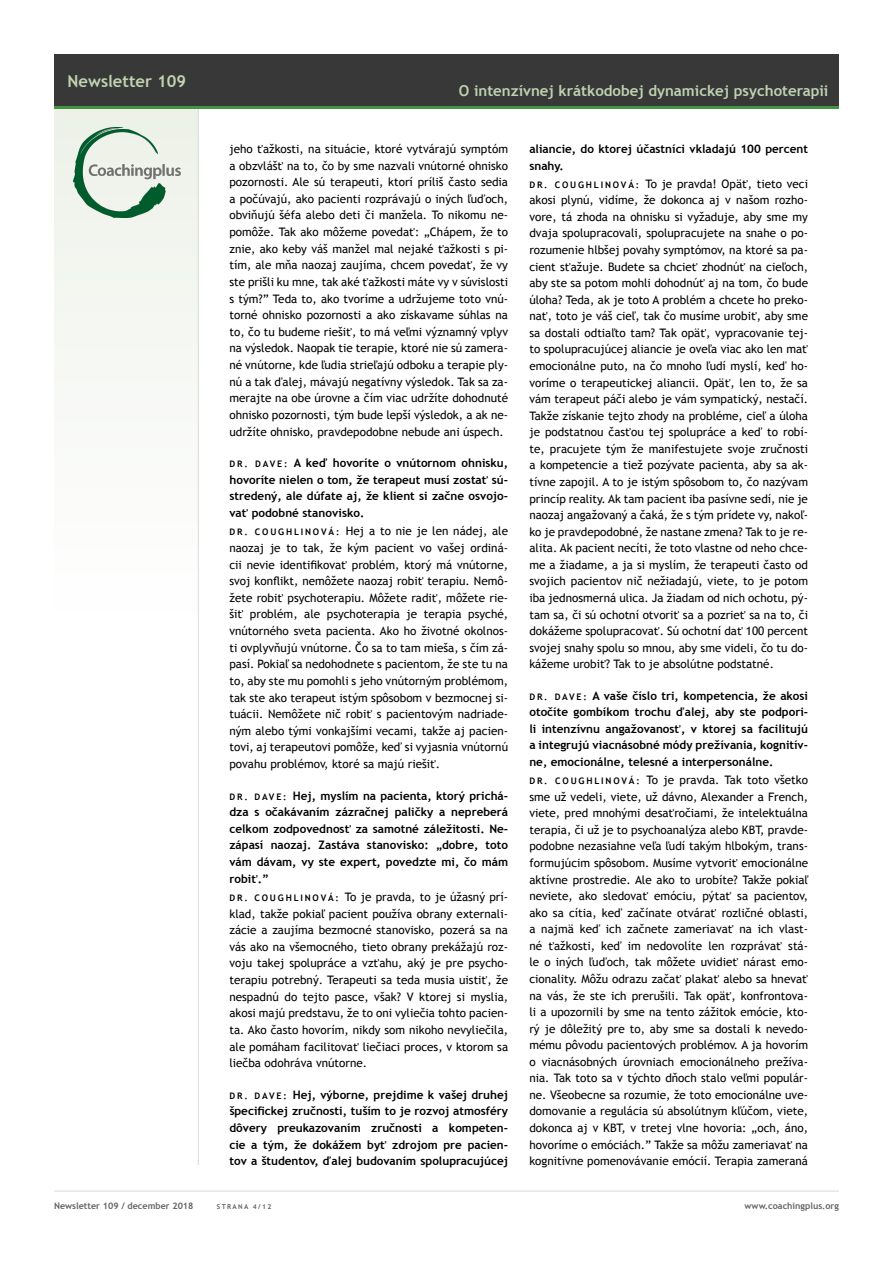
<style>
.page{position:relative;width:893px;height:1263px;background:#fff}
.page>*{position:absolute;margin:0;border:0;box-sizing:border-box;transform-origin:0 0}
.t1{font:700 16.5px "Trebuchet MS";color:#c0d2b0}
.t2{font:700 15px "Trebuchet MS";color:#c0d2b0}
.t3{font:11.7px/16.5px "Trebuchet MS";color:#000;text-align:justify}
.t4{font:700 11.7px/16.6px "Trebuchet MS";color:#000;text-align:justify}
.t5{font:700 9px "Trebuchet MS";color:#636362}
.t6{font:700 6.75px "Trebuchet MS";letter-spacing:.2em;color:#636362}
.s1{font-size:9px}
.s2{font-weight:700;font-size:9px}
</style>
<div class="page">
<div style="left:54px;top:106px;width:145px;height:525px;background:#f7f9f5"></div>
<hr style="left:54px;top:1191px;width:785px;height:1px;background:#dadad9">
<hr style="left:198px;top:108px;width:1px;height:1057px;background:#dadad9">
<div style="left:54px;top:54px;width:785px;height:53px;background:#383838"></div>
<hr style="left:54px;top:106px;width:785px;height:3px;background:#449542">
<img style="left:74px;top:127px;width:106px;height:91px">
<h1 class="t1" style="left:68px;top:70px;width:120px">Newsletter 109</h1>
<p class="t2" style="left:459px;top:81px;width:371px">O intenzívnej krátkodobej dynamickej psychoterapii</p>
<p class="t3" style="left:229px;top:141px;width:280px">jeho ťažkosti, na situácie, ktoré vytvárajú symptóm a obzvlášť na to, čo by sme nazvali vnútorné ohnisko pozornosti. Ale sú terapeuti, ktorí príliš často sedia a počúvajú, ako pacienti rozprávajú o iných ľuďoch, obviňujú šéfa alebo deti či manžela. To nikomu ne&shy;pomôže. Tak ako môžeme povedať: „Chápem, že to znie, ako keby váš manžel mal nejaké ťažkosti s pi&shy;tím, ale mňa naozaj zaujíma, chcem povedať, že vy ste prišli ku mne, tak aké ťažkosti máte vy v súvislosti s tým?” Teda to, ako tvoríme a udržujeme toto vnú&shy;torné ohnisko pozornosti a ako získavame súhlas na to, čo tu budeme riešiť, to má veľmi významný vplyv na výsledok. Naopak tie terapie, ktoré nie sú zamera&shy;né vnútorne, kde ľudia strieľajú odboku a terapie ply&shy;nú a tak ďalej, mávajú negatívny výsledok. Tak sa za&shy;merajte na obe úrovne a čím viac udržíte dohodnuté ohnisko pozornosti, tým bude lepší výsledok, a ak ne&shy;udržíte ohnisko, pravdepodobne nebude ani úspech.</p>
<p class="t4" style="left:229px;top:455px;width:280px"><span class="s1">D R . D AV E :</span> A keď hovoríte o vnútornom ohnisku, hovoríte nielen o tom, že terapeut musí zostať sú&shy;stredený, ale dúfate aj, že klient si začne osvojo&shy;vať podobné stanovisko.</p>
<p class="t3" style="left:229px;top:523px;width:280px"><span class="s2">D R . C O U G H L I N O VÁ :</span> Hej a to nie je len nádej, ale naozaj je to tak, že kým pacient vo vašej ordiná&shy;cii nevie identifikovať problém, ktorý má vnútorne, svoj konflikt, nemôžete naozaj robiť terapiu. Nemô&shy;žete robiť psychoterapiu. Môžete radiť, môžete rie&shy;šiť problém, ale psychoterapia je terapia psyché, vnútorného sveta pacienta. Ako ho životné okolnos&shy;ti ovplyvňujú vnútorne. Čo sa to tam mieša, s čím zá&shy;pasí. Pokiaľ sa nedohodnete s pacientom, že ste tu na to, aby ste mu pomohli s jeho vnútorným problémom, tak ste ako terapeut istým spôsobom v bezmocnej si&shy;tuácii. Nemôžete nič robiť s pacientovým nadriade&shy;ným alebo tými vonkajšími vecami, takže aj pacien&shy;tovi, aj terapeutovi pomôže, keď si vyjasnia vnútornú povahu problémov, ktoré sa majú riešiť.</p>
<p class="t4" style="left:229px;top:787px;width:280px"><span class="s1">D R . D AV E :</span> Hej, myslím na pacienta, ktorý prichá&shy;dza s očakávaním zázračnej paličky a nepreberá celkom zodpovednosť za samotné záležitosti. Ne&shy;zápasí naozaj. Zastáva stanovisko: „dobre, toto vám dávam, vy ste expert, povedzte mi, čo mám robiť.”</p>
<p class="t3" style="left:229px;top:889px;width:280px"><span class="s2">D R . C O U G H L I N O V Á :</span> To je pravda, to je úžasný prí&shy;klad, takže pokiaľ pacient používa obrany externali&shy;zácie a zaujíma bezmocné stanovisko, pozerá sa na vás ako na všemocného, tieto obrany prekážajú roz&shy;voju takej spolupráce a vzťahu, aký je pre psycho&shy;terapiu potrebný. Terapeuti sa teda musia uistiť, že nespadnú do tejto pasce, však? V ktorej si myslia, akosi majú predstavu, že to oni vyliečia tohto pacien&shy;ta. Ako často hovorím, nikdy som nikoho nevyliečila, ale pomáham facilitovať liečiaci proces, v ktorom sa liečba odohráva vnútorne.</p>
<p class="t4" style="left:229px;top:1086px;width:280px"><span class="s1">D R . D AV E :</span> Hej, výborne, prejdime k vašej druhej špecifickej zručnosti, tuším to je rozvoj atmosféry dôvery preukazovaním zručnosti a kompeten&shy;cie a tým, že dokážem byť zdrojom pre pacien&shy;tov a študentov, ďalej budovaním spolupracujúcej</p>
<p class="t4" style="left:529px;top:141px;width:280px">aliancie, do ktorej účastníci vkladajú 100 percent snahy.</p>
<p class="t3" style="left:529px;top:176px;width:280px"><span class="s2">D R . C O U G H L I N O V Á :</span> To je pravda! Opäť, tieto veci akosi plynú, vidíme, že dokonca aj v našom rozho&shy;vore, tá zhoda na ohnisku si vyžaduje, aby sme my dvaja spolupracovali, spolupracujete na snahe o po&shy;rozumenie hlbšej povahy symptómov, na ktoré sa pa&shy;cient sťažuje. Budete sa chcieť zhodnúť na cieľoch, aby ste sa potom mohli dohodnúť aj na tom, čo bude úloha? Teda, ak je toto A problém a chcete ho preko&shy;nať, toto je váš cieľ, tak čo musíme urobiť, aby sme sa dostali odtiaľto tam? Tak opäť, vypracovanie tej&shy;to spolupracujúcej aliancie je oveľa viac ako len mať emocionálne puto, na čo mnoho ľudí myslí, keď ho&shy;voríme o terapeutickej aliancii. Opäť, len to, že sa vám terapeut páči alebo je vám sympatický, nestačí.<br>Takže získanie tejto zhody na probléme, cieľ a úloha je podstatnou časťou tej spolupráce a keď to robí&shy;te, pracujete tým že manifestujete svoje zručnosti a kompetencie a tiež pozývate pacienta, aby sa ak&shy;tívne zapojil. A to je istým spôsobom to, čo nazývam princíp reality. Ak tam pacient iba pasívne sedí, nie je naozaj angažovaný a čaká, že s tým prídete vy, nakoľ&shy;ko je pravdepodobné, že nastane zmena? Tak to je re&shy;alita. Ak pacient necíti, že toto vlastne od neho chce&shy;me a žiadame, a ja si myslím, že terapeuti často od svojich pacientov nič nežiadajú, viete, to je potom iba jednosmerná ulica. Ja žiadam od nich ochotu, pý&shy;tam sa, či sú ochotní otvoriť sa a pozrieť sa na to, či dokážeme spolupracovať. Sú ochotní dať 100 percent svojej snahy spolu so mnou, aby sme videli, čo tu do&shy;kážeme urobiť? Tak to je absolútne podstatné.</p>
<p class="t4" style="left:529px;top:687px;width:280px"><span class="s1">D R . D AV E :</span> A vaše číslo tri, kompetencia, že akosi otočíte gombíkom trochu ďalej, aby ste podpori&shy;li intenzívnu angažovanosť, v ktorej sa facilitujú a integrujú viacnásobné módy prežívania, kognitív&shy;ne, emocionálne, telesné a interpersonálne.</p>
<p class="t3" style="left:529px;top:772px;width:280px"><span class="s2">D R . C O U G H L I N O V Á :</span> To je pravda. Tak toto všetko sme už vedeli, viete, už dávno, Alexander a French, viete, pred mnohými desaťročiami, že intelektuálna terapia, či už je to psychoanalýza alebo KBT, pravde&shy;podobne nezasiahne veľa ľudí takým hlbokým, trans&shy;formujúcim spôsobom. Musíme vytvoriť emocionálne aktívne prostredie. Ale ako to urobíte? Takže pokiaľ neviete, ako sledovať emóciu, pýtať sa pacientov, ako sa cítia, keď začínate otvárať rozličné oblasti, a najmä keď ich začnete zameriavať na ich vlast&shy;né ťažkosti, keď im nedovolíte len rozprávať stá&shy;le o iných ľuďoch, tak môžete uvidieť nárast emo&shy;cionality. Môžu odrazu začať plakať alebo sa hnevať na vás, že ste ich prerušili. Tak opäť, konfrontova&shy;li a upozornili by sme na tento zážitok emócie, kto&shy;rý je dôležitý pre to, aby sme sa dostali k nevedo&shy;mému pôvodu pacientových problémov. A ja hovorím o viacnásobných úrovniach emocionálneho prežíva&shy;nia. Tak toto sa v týchto dňoch stalo veľmi populár&shy;ne. Všeobecne sa rozumie, že toto emocionálne uve&shy;domovanie a regulácia sú absolútnym kľúčom, viete, dokonca aj v KBT, v tretej vlne hovoria: „och, áno, hovoríme o emóciách.” Takže sa môžu zameriavať na kognitívne pomenovávanie emócií. Terapia zameraná</p>
<p class="t5" style="left:54px;top:1200px;width:141px">Newsletter 109 / december 2018</p>
<p class="t6" style="left:217px;top:1202px;width:56px">STRANA 4/12</p>
<p class="t5" style="left:745px;top:1200px;width:96px">www.coachingplus.org</p>
</div>
